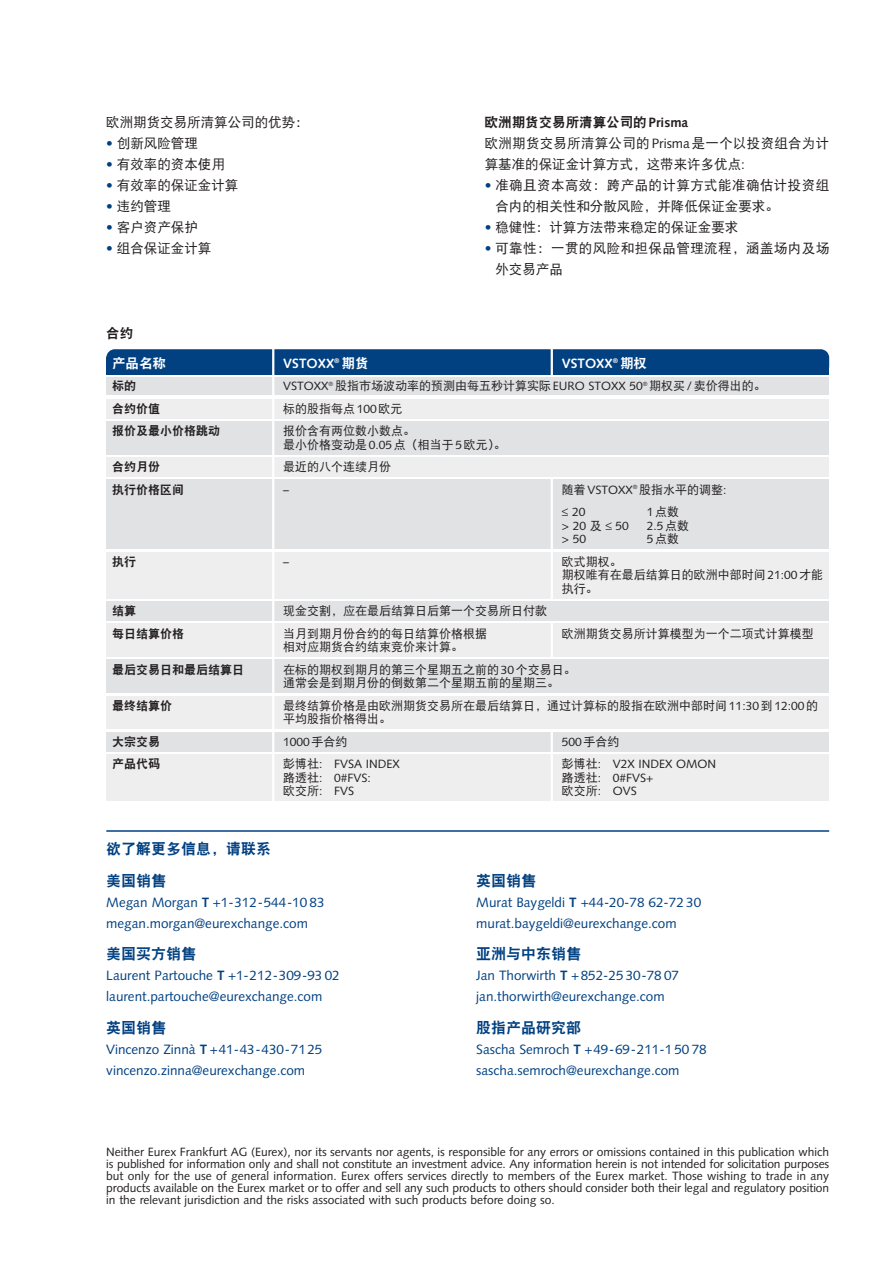
<style>
.page{position:relative;width:893px;height:1263px;background:#fff}
.page>*{position:absolute;margin:0;border:0;box-sizing:border-box;transform-origin:0 0}
.t1{font:15px/31.5px "DFP Hei W9";color:#014081}
.t2{font:13.5px/21px "Syntax";color:#014081}
.t3{font:13.5px "DFP Hei W5";color:#231f20}
.t4{font:13.5px/21px "DFP Hei W5";letter-spacing:.03em;color:#231f20}
.t5{font:13.5px/21px "DFP Hei W5";letter-spacing:.02em;color:#231f20}
.t6{font:13.5px "DFP Hei W9";color:#231f20}
.t7{font:700 13.5px "Syntax";color:#fff}
.t8{font:13.5px "DFP Hei W9";color:#fff}
.t9{font:12px/12px "Syntax";color:#231f20}
.t10{font:12px/22.5px "DFP Hei W5";color:#231f20}
.t11{font:12px/22.5px "DFP Hei W9";color:#231f20}
.s1{font-family:"Syntax";font-weight:700;color:#014081}
.s2{font-family:"Syntax";font-weight:700}
.s3{font-family:"Syntax"}
.s4{font-family:"DFP Hei W9";font-weight:400}
.s5{font-family:"DFP Hei W5"}
.s6{font-weight:700}
</style>
<div class="page">
<hr style="left:106px;top:830px;width:723px;height:2px;background:#014081">
<div style="left:106px;top:349px;width:723px;height:26px;background:#014081;border-radius:9px"></div>
<div style="left:106px;top:358px;width:723px;height:17px;background:#014081"></div>
<div style="left:106px;top:377px;width:723px;height:18px;background:#e1e2e4"></div>
<div style="left:106px;top:399px;width:723px;height:19px;background:#eeeeef"></div>
<div style="left:106px;top:421px;width:723px;height:33px;background:#e1e2e4"></div>
<div style="left:106px;top:457px;width:723px;height:20px;background:#eeeeef"></div>
<div style="left:106px;top:480px;width:723px;height:69px;background:#e1e2e4"></div>
<div style="left:106px;top:552px;width:723px;height:46px;background:#eeeeef"></div>
<div style="left:106px;top:601px;width:723px;height:20px;background:#e1e2e4"></div>
<div style="left:106px;top:624px;width:723px;height:33px;background:#eeeeef"></div>
<div style="left:106px;top:660px;width:723px;height:33px;background:#e1e2e4"></div>
<div style="left:106px;top:696px;width:723px;height:33px;background:#eeeeef"></div>
<div style="left:106px;top:732px;width:723px;height:19px;background:#e1e2e4"></div>
<div style="left:106px;top:754px;width:723px;height:47px;background:#eeeeef"></div>
<hr style="left:272px;top:347px;width:2px;height:457px;background:#fff">
<hr style="left:551px;top:347px;width:2px;height:28px;background:#fff">
<hr style="left:551px;top:477px;width:2px;height:123px;background:#fff">
<hr style="left:551px;top:623px;width:2px;height:36px;background:#fff">
<hr style="left:551px;top:730px;width:2px;height:74px;background:#fff">
<p class="t3" style="left:106px;top:115px;width:204px">欧洲期货交易所清算公司的优势：</p>
<p class="t3" style="left:106px;top:136px;width:93px"><span class="s1">•</span> 创新风险管理</p>
<p class="t3" style="left:106px;top:157px;width:120px"><span class="s1">•</span> 有效率的资本使用</p>
<p class="t3" style="left:106px;top:178px;width:134px"><span class="s1">•</span> 有效率的保证金计算</p>
<p class="t3" style="left:106px;top:199px;width:66px"><span class="s1">•</span> 违约管理</p>
<p class="t3" style="left:106px;top:220px;width:93px"><span class="s1">•</span> 客户资产保护</p>
<p class="t3" style="left:106px;top:241px;width:107px"><span class="s1">•</span> 组合保证金计算</p>
<p class="t6" style="left:106px;top:326px;width:28px">合约</p>
<p class="t6" style="left:485px;top:115px;width:205px">欧洲期货交易所清算公司的<span class="s2">Prisma</span></p>
<p class="t5" style="left:485px;top:132px;width:346px">欧洲期货交易所清算公司的<span class="s3">Prisma</span>是一个以投资组合为计算基准的保证金计算方式，这带来许多优点<span class="s3">:</span></p>
<p class="t4" style="left:495px;top:174px;width:335px;text-indent:-11px"><span class="s1">•</span> 准确且资本高效：跨产品的计算方式能准确估计投资组合内的相关性和分散风险，并降低保证金要求。</p>
<p class="t3" style="left:485px;top:220px;width:255px"><span class="s1">•</span> 稳健性：计算方法带来稳定的保证金要求</p>
<p class="t4" style="left:495px;top:237px;width:335px;text-indent:-11px"><span class="s1">•</span> 可靠性：一贯的风险和担保品管理流程，涵盖场内及场外交易产品</p>
<p class="t8" style="left:112px;top:355px;width:55px">产品名称</p>
<p class="t11" style="left:112px;top:374px;width:109px">标的<br>合约价值<br>报价及最小价格跳动</p>
<p class="t11" style="left:112px;top:455px;width:73px">合约月份<br>执行价格区间</p>
<p class="t11" style="left:112px;top:550px;width:25px">执行</p>
<p class="t11" style="left:112px;top:599px;width:73px">结算<br>每日结算价格</p>
<p class="t11" style="left:112px;top:658px;width:133px">最后交易日和最后结算日</p>
<p class="t11" style="left:112px;top:694px;width:61px">最终结算价</p>
<p class="t11" style="left:112px;top:730px;width:49px">大宗交易产品代码</p>
<p class="t7" style="left:283px;top:358px;width:87px">VSTOXX<sup>®</sup> <span class="s4">期货</span></p>
<p class="t10" style="left:283px;top:374px;width:484px"><span class="s3">VSTOXX</span><sup>®</sup> 股指市场波动率的预测由每五秒计算实际<span class="s3">EURO STOXX 50</span><sup>®</sup> 期权买<span class="s3">/</span>卖价得出的。标的股指每点<span class="s3">100</span>欧元<br>报价含有两位数小数点。</p>
<p class="t10" style="left:283px;top:433px;width:224px">最小价格变动是<span class="s3">0.05</span>点（相当于<span class="s3">5</span>欧元）。最近的八个连续月份</p>
<p class="t9" style="left:283px;top:485px;width:7px">–</p>
<p class="t7" style="left:562px;top:358px;width:87px">VSTOXX<sup>®</sup> <span class="s4">期权</span></p>
<p class="t10" style="left:562px;top:478px;width:166px">随着<span class="s3">VSTOXX</span><sup>®</sup> 股指水平的调整<span class="s3">:</span></p>
<p class="t9" style="left:562px;top:507px;width:25px">≤ 20</p>
<p class="t10" style="left:647px;top:500px;width:34px"><span class="s3">1</span>点数</p>
<p class="t9" style="left:562px;top:521px;width:69px">&gt;20<span class="s5">及</span>≤50</p>
<p class="t9" style="left:647px;top:521px;width:44px">2.5<span class="s5">点数</span></p>
<p class="t9" style="left:562px;top:534px;width:26px">&gt; 50</p>
<p class="t10" style="left:647px;top:527px;width:34px"><span class="s3">5</span>点数</p>
<p class="t10" style="left:562px;top:554px;width:263px;line-height:13.5px">欧式期权。<br>期权唯有在最后结算日的欧洲中部时间<span class="s3">21:00</span>才能执行。</p>
<p class="t10" style="left:562px;top:622px;width:254px">欧洲期货交易所计算模型为一个二项式计算模型</p>
<p class="t9" style="left:283px;top:557px;width:7px">–</p>
<p class="t10" style="left:283px;top:599px;width:265px">现金交割，应在最后结算日后第一个交易所日付款当月到期月份合约的每日结算价格根据</p>
<p class="t10" style="left:283px;top:635px;width:294px">相对应期货合约结束竞价来计算。<br>在标的期权到期月的第三个星期五之前的<span class="s3">30</span>个交易日。</p>
<p class="t10" style="left:283px;top:671px;width:536px">通常会是到期月份的倒数第二个星期五前的星期三。<br>最终结算价格是由欧洲期货交易所在最后结算日，通过计算标的股指在欧洲中部时间<span class="s3">11:30</span>到<span class="s3">12:00</span>的</p>
<p class="t10" style="left:283px;top:707px;width:109px">平均股指价格得出。</p>
<p class="t9" style="left:283px;top:731px;width:118px;line-height:22.5px">1000<span class="s5">手合约<br>彭博社</span>: FVSA INDEX</p>
<p class="t9" style="left:283px;top:772px;width:89px;line-height:13.5px"><span class="s5">路透社</span>: 0#FVS:<span class="s5">欧交所</span>: FVS</p>
<p class="t9" style="left:562px;top:731px;width:156px;line-height:22.5px">500<span class="s5">手合约<br>彭博社</span>: V2X INDEX OMON</p>
<p class="t9" style="left:562px;top:772px;width:93px;line-height:13.5px"><span class="s5">路透社</span>: 0#FVS+<span class="s5">欧交所</span>: OVS</p>
<p class="t1" style="left:106px;top:833px;width:166px">欲了解更多信息，请联系美国销售</p>
<p class="t2" style="left:106px;top:893px;width:220px">Megan Morgan <span class="s6">T</span> +1-312-544-10 83 megan.morgan@eurexchange.com</p>
<p class="t1" style="left:106px;top:938px;width:91px">美国买方销售</p>
<p class="t2" style="left:106px;top:966px;width:235px">Laurent Partouche <span class="s6">T</span> +1-212-309-93 02 laurent.partouche@eurexchange.com</p>
<p class="t1" style="left:106px;top:1011px;width:61px">英国销售</p>
<p class="t2" style="left:106px;top:1040px;width:218px">Vincenzo Zinnà <span class="s6">T</span> +41-43-430-7125 vincenzo.zinna@eurexchange.com</p>
<p class="t1" style="left:476px;top:864px;width:61px">英国销售</p>
<p class="t2" style="left:476px;top:893px;width:226px">Murat Baygeldi <span class="s6">T</span> +44-20-78 62-72 30 murat.baygeldi@eurexchange.com</p>
<p class="t1" style="left:476px;top:938px;width:106px">亚洲与中东销售</p>
<p class="t2" style="left:476px;top:966px;width:204px">Jan Thorwirth <span class="s6">T</span> +852-25 30-78 07 jan.thorwirth@eurexchange.com</p>
<p class="t1" style="left:476px;top:1011px;width:106px">股指产品研究部</p>
<p class="t2" style="left:476px;top:1040px;width:232px">Sascha Semroch <span class="s6">T</span> +49-69-211-1 50 78 sascha.semroch@eurexchange.com</p>
<p class="t9" style="left:106px;top:1147px;width:724px;text-align:justify">Neither Eurex Frankfurt AG (Eurex), nor its servants nor agents, is responsible for any errors or omissions contained in this publication which is published for information only and shall not constitute an investment advice. Any information herein is not intended for solicitation purposes but only for the use of general information. Eurex offers services directly to members of the Eurex market. Those wishing to trade in any products available on the Eurex market or to offer and sell any such products to others should consider both their legal and regulatory position in the relevant jurisdiction and the risks associated with such products before doing so.</p>
</div>
